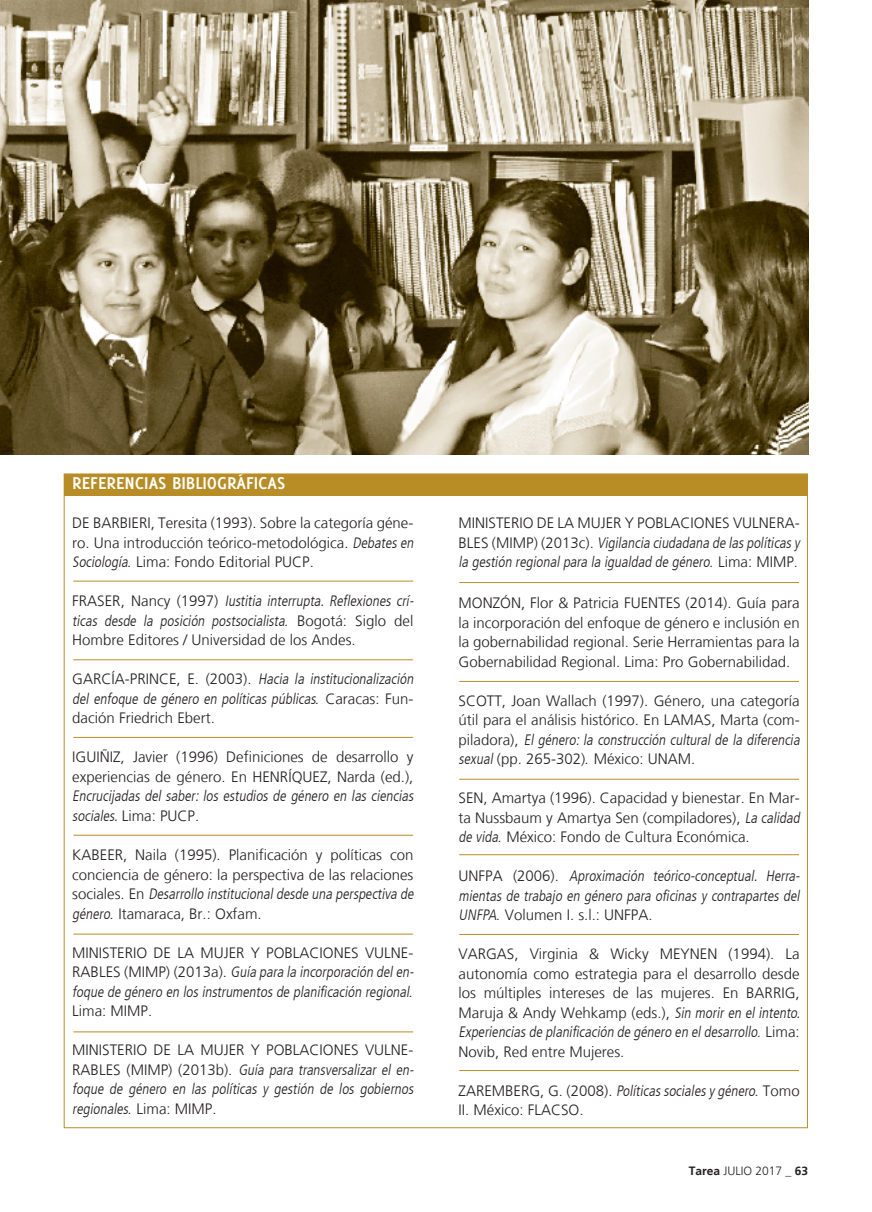
<style>
.page{position:relative;width:872px;height:1212px;background:#fff}
.page>*{position:absolute;margin:0;border:0;box-sizing:border-box;transform-origin:0 0}
.Tit_Bibliografia{font:700 18.75px "Delicious";color:#fff}
.Txt_Biblio{font:300 15px/19.5px "Frutiger LT";color:#231f20}
.Txt_Biblio-2{font:italic 300 condensed 15px/19.5px "Frutiger LT";color:#231f20}
.t1{font:300 12px "Frutiger LT";color:#231f20}
.s1{font-style:italic;font-stretch:condensed}
.s2{font-style:italic}
.s3{font-style:normal;font-stretch:normal}
.s4{font-stretch:normal}
.s5{font-family:"Frutiger";font-weight:700}
</style>
<div class="page">
<div style="left:65px;top:474px;width:742px;height:21px;background:#b98d26"></div>
<hr style="left:73px;top:581px;width:340px;height:1px;background:#b98d26">
<hr style="left:73px;top:659px;width:340px;height:1px;background:#b98d26">
<hr style="left:73px;top:737px;width:340px;height:1px;background:#b98d26">
<hr style="left:73px;top:835px;width:340px;height:1px;background:#b98d26">
<hr style="left:73px;top:934px;width:340px;height:1px;background:#b98d26">
<hr style="left:73px;top:1031px;width:340px;height:1px;background:#b98d26">
<hr style="left:459px;top:582px;width:340px;height:1px;background:#b98d26">
<hr style="left:459px;top:681px;width:340px;height:1px;background:#b98d26">
<hr style="left:459px;top:779px;width:340px;height:1px;background:#b98d26">
<hr style="left:459px;top:854px;width:340px;height:1px;background:#b98d26">
<hr style="left:459px;top:934px;width:340px;height:1px;background:#b98d26">
<hr style="left:459px;top:1070px;width:340px;height:1px;background:#b98d26">
<img style="left:0;top:0;width:808px;height:455px">
<p class="Tit_Bibliografia" style="left:72px;top:473px;width:214px">REFERENCIAS BIBLIOGRÁFICAS</p>
<p class="Txt_Biblio" style="left:72px;top:514px;width:345px">DE BARBIERI, Teresita (1993). Sobre la categoría géne&shy;ro. Una introducción teórico-metodológica. <span class="s1">Debates en<br>Sociología</span><span class="s2">.</span> Lima: Fondo Editorial PUCP.</p>
<p class="Txt_Biblio" style="left:72px;top:592px;width:345px">F R A S E R , N a n cy ( 1 9 9 7 ) <span class="s1">Iustitia interrupta. Reflexiones crí&shy;ticas desde la posición postsocialista</span><span class="s2">.</span> B o g o t á : S i g l o d e l<br>Hombre Editores / Universidad de los Andes.</p>
<p class="Txt_Biblio-2" style="left:72px;top:670px;width:345px"><span class="s3">G A R C ÍA - P R I N C E , E . ( 2 0 0 3 ) .</span> Hacia la institucionalización del enfoque de género en políticas públicas<span class="s4">.</span> <span class="s3">C a r a c a s : F u n - dación Friedrich Ebert.</span></p>
<p class="Txt_Biblio" style="left:72px;top:748px;width:345px">IGUIÑIZ, Javier (1996) Definiciones de desarrollo y experiencias de género. En HENRÍQUEZ, Narda (ed.), <span class="s1">Encrucijadas del saber: los estudios de género en las ciencias sociales.</span> Lima: PUCP.</p>
<p class="Txt_Biblio" style="left:72px;top:845px;width:345px">KABEER, Naila (1995). Planificación y políticas con conciencia de género: la perspectiva de las relaciones s o c i a l e s . E n <span class="s1">Desarrollo institucionaldesde una perspectiva de género</span><span class="s2">.</span> Itamaraca, Br.: Oxfam.</p>
<p class="Txt_Biblio-2" style="left:72px;top:943px;width:345px"><span class="s3">MINISTERIO DE LA MUJER Y POBLACIONES VULNE-RA B L E S ( M I M P) ( 2 0 1 3 a ) .</span> Guía para la incorporación delen&shy;foque de género en los instrumentos de planificación regional<span class="s4">.<br></span><span class="s3">Lima: MIMP.</span></p>
<p class="Txt_Biblio-2" style="left:72px;top:1040px;width:345px"><span class="s3">MINISTERIO DE LA MUJER Y POBLACIONES VULNE-RA B L E S ( M I M P) ( 2 0 1 3 b) .</span> Guía para transversalizar el en&shy;foque de género en las políticas y gestión de los gobiernos regionales<span class="s4">.</span> <span class="s3">L i m a : M I M P .</span></p>
<p class="Txt_Biblio-2" style="left:458px;top:513px;width:345px"><span class="s3">MINISTERIO DE LA MUJER Y POBLACIONES VULNERA-<br>B L E S ( M I M P) ( 2 0 1 3 c) .</span> Vigilancia ciudadana de las políticas y la gestión regionalpara la igualdad de género<span class="s4">.</span> <span class="s3">L i m a : M I M P .</span></p>
<p class="Txt_Biblio" style="left:458px;top:593px;width:343px;text-align:justify">MONZÓN, Flor &amp; Patricia FUENTES (2014). Guía para la incorporación del enfoque de género e inclusión en la gobernabilidad regional. Serie Herramientas para la Gobernabilidad Regional. Lima: Pro Gobernabilidad.</p>
<p class="Txt_Biblio" style="left:458px;top:691px;width:345px">SCOTT, Joan Wallach (1997). Género, una categoría útil para el análisis histórico. En LAMAS, Marta (com&shy;p i l a d o r a ) , <span class="s1">El género: la construcción cultural de la diferencia sexual</span>(pp. 265-302)<span class="s2">.</span> México: UNAM.</p>
<p class="Txt_Biblio" style="left:458px;top:788px;width:345px">SEN, Amartya (1996). Capacidad y bienestar. En Mar&shy;ta Nussbaum y Amartya Sen (compiladores), <span class="s1">La calidad de vida</span><span class="s2">.</span> México: Fondo de Cultura Económica.</p>
<p class="Txt_Biblio-2" style="left:458px;top:866px;width:345px;text-align:justify"><span class="s3">U N F PA ( 2 0 0 6 ) .</span> Aproximación teórico-conceptual. Herra&shy;mientas de trabajo en género para oficinas y contrapartes del UNFPA<span class="s4">.</span> <span class="s3">Volumen I. s.l.: UNFPA.</span></p>
<p class="Txt_Biblio" style="left:458px;top:944px;width:346px">VARGAS, Virginia &amp; Wicky MEYNEN (1994). La autonomía como estrategia para el desarrollo desde los múltiples intereses de las mujeres. En BARRIG, Maruja &amp; Andy Wehkamp (eds.), <span class="s1">Sin morir en el intento.<br>Experiencias de planificación de género en eldesarrollo</span><span class="s2">.</span> L i m a :<br>Novib, Red entre Mujeres.</p>
<p class="Txt_Biblio" style="left:458px;top:1081px;width:343px">ZA R E M B E R G , G . ( 2 0 0 8 ) . <span class="s1">Políticas sociales y género</span><span class="s2">.</span> To m o<br>II. México: FLACSO.</p>
<p class="t1" style="left:688px;top:1164px;width:121px"><span class="s5">Tarea</span> JULIO 2017 _ <span class="s5">63</span></p>
</div>
